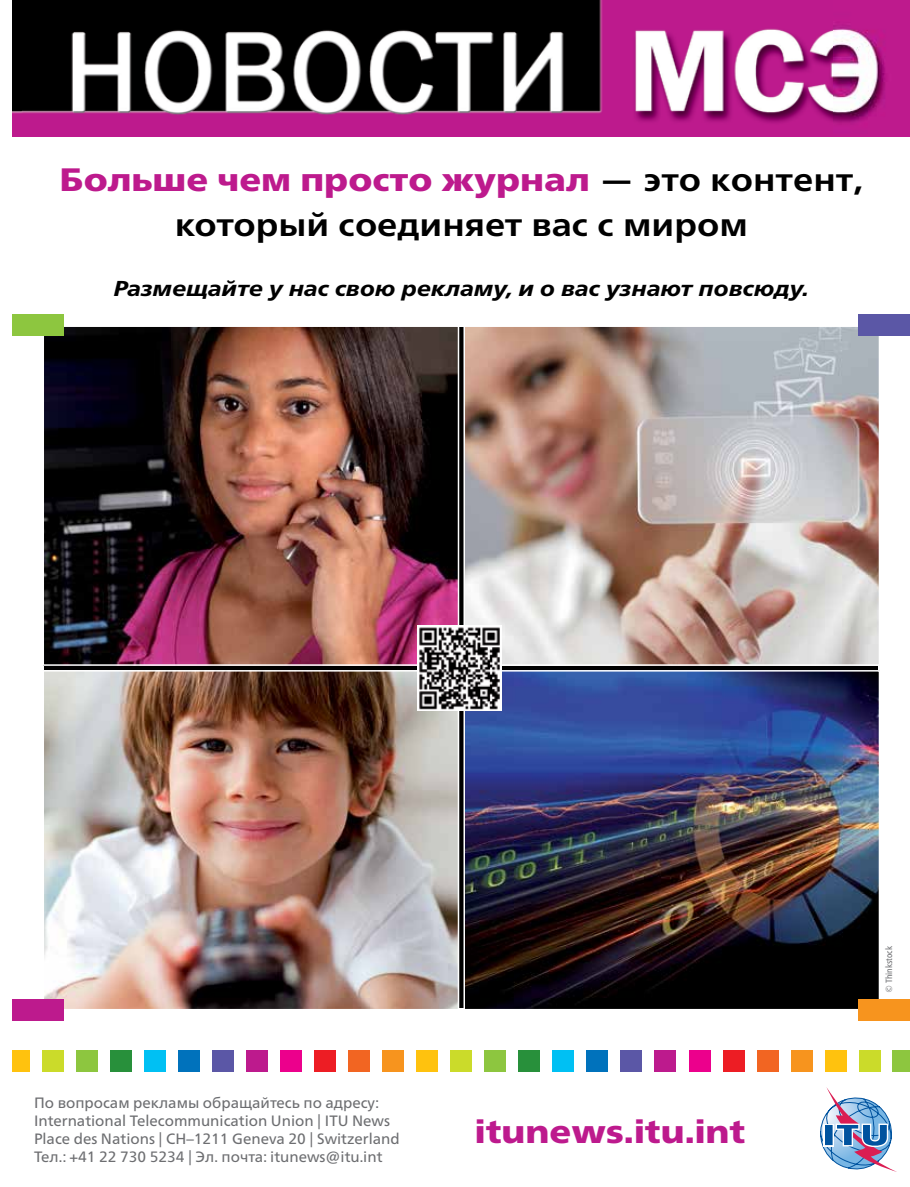
<style>
.page{position:relative;width:910px;height:1187px;background:#fff}
.page>*{position:absolute;margin:0;border:0;box-sizing:border-box;transform-origin:0 0}
.t1{font:700 32.4px/45px "Frutiger Neue LTW1 G";color:#000;text-align:center;scale:1.11 1}
.t2{font:900 32.4px "Frutiger Neue LTW1 G";color:#bd1a8d;scale:1.11 1}
.t3{font:italic 800 21.6px "Frutiger Neue LTW1 G";color:#000;scale:1.11 1}
.t4{font:15px/18px "Frutiger Neue LTW1 G";color:#6d6e71}
.t5{font:condensed 9px "Frutiger Neue LTW1 G";color:#6d6e71}
.s1{font-weight:900;color:#bd1a8d}
.s2{font-style:italic}
</style>
<div class="page">
<div style="left:893px;top:1050px;width:17px;height:21px;background:#8dc63f"></div>
<div style="left:859px;top:1050px;width:21px;height:21px;background:#cbdb2a"></div>
<div style="left:825px;top:1050px;width:21px;height:21px;background:#ffc20e"></div>
<div style="left:791px;top:1050px;width:21px;height:21px;background:#f7941e"></div>
<div style="left:757px;top:1050px;width:21px;height:21px;background:#f26522"></div>
<div style="left:723px;top:1050px;width:21px;height:21px;background:#ed1d24"></div>
<div style="left:689px;top:1050px;width:21px;height:21px;background:#ec008c"></div>
<div style="left:655px;top:1050px;width:21px;height:21px;background:#bd1a8d"></div>
<div style="left:621px;top:1050px;width:21px;height:21px;background:#5b57a6"></div>
<div style="left:587px;top:1050px;width:21px;height:21px;background:#0072bc"></div>
<div style="left:553px;top:1050px;width:21px;height:21px;background:#00c0f3"></div>
<div style="left:519px;top:1050px;width:21px;height:21px;background:#28903b"></div>
<div style="left:485px;top:1050px;width:21px;height:21px;background:#8dc63f"></div>
<div style="left:451px;top:1050px;width:21px;height:21px;background:#cbdb2a"></div>
<div style="left:417px;top:1050px;width:21px;height:21px;background:#ffc20e"></div>
<div style="left:383px;top:1050px;width:21px;height:21px;background:#f7941e"></div>
<div style="left:349px;top:1050px;width:21px;height:21px;background:#f26522"></div>
<div style="left:315px;top:1050px;width:21px;height:21px;background:#ed1d24"></div>
<div style="left:281px;top:1050px;width:21px;height:21px;background:#ec008c"></div>
<div style="left:247px;top:1050px;width:21px;height:21px;background:#bd1a8d"></div>
<div style="left:213px;top:1050px;width:21px;height:21px;background:#5b57a6"></div>
<div style="left:179px;top:1050px;width:21px;height:21px;background:#0072bc"></div>
<div style="left:145px;top:1050px;width:21px;height:21px;background:#00c0f3"></div>
<div style="left:111px;top:1050px;width:21px;height:21px;background:#28903b"></div>
<div style="left:77px;top:1050px;width:21px;height:21px;background:#8dc63f"></div>
<div style="left:43px;top:1050px;width:21px;height:21px;background:#cbdb2a"></div>
<div style="left:13px;top:1050px;width:17px;height:21px;background:#ffc20e"></div>
<svg style="left:820px;top:1087px;width:77px;height:85px"></svg>
<img style="left:13px;top:0;width:897px;height:136px">
<img style="left:46px;top:328px;width:410px;height:334px">
<div style="left:43px;top:325px;width:416px;height:340px;border:2px solid #fff"></div>
<img style="left:466px;top:673px;width:411px;height:334px">
<div style="left:463px;top:670px;width:417px;height:340px;border:2px solid #fff"></div>
<img style="left:46px;top:673px;width:410px;height:334px">
<div style="left:43px;top:670px;width:416px;height:340px;border:2px solid #fff"></div>
<img style="left:466px;top:328px;width:411px;height:334px">
<div style="left:463px;top:325px;width:417px;height:340px;border:2px solid #fff"></div>
<div style="left:13px;top:315px;width:51px;height:21px;background:#8dc63f"></div>
<div style="left:859px;top:999px;width:51px;height:21px;background:#f7941e"></div>
<div style="left:13px;top:999px;width:51px;height:21px;background:#bd1a8d"></div>
<div style="left:859px;top:315px;width:51px;height:21px;background:#5b57a6"></div>
<img style="left:417px;top:625px;width:84px;height:85px">
<h1 class="t1" style="left:60px;top:157px;width:725px"><span class="s1">Больше чем просто журнал</span> — это контент, который соединяет вас с миром</h1>
<h2 class="t3" style="left:114px;top:276px;width:628px">Размещайте у нас свою рекламу, и о вас узнают повсюду.</h2>
<p class="t4" style="left:34px;top:1093px;width:367px">По вопросам рекламы обращайтесь по адресу:<br>International Telecommunication Union | ITU News Place des Nations | CH–1211 Geneva 20 | Switzerland Тел.: +41 22 730 5234 | Эл. почта: itunews@itu.int</p>
<h1 class="t2" style="left:475px;top:1112px;width:245px">itunews.itu.int</h1>
<p class="t5" style="left:884px;top:993px;width:49px;rotate:-90deg"><span class="s2">©</span> Thinkstock</p>
</div>
